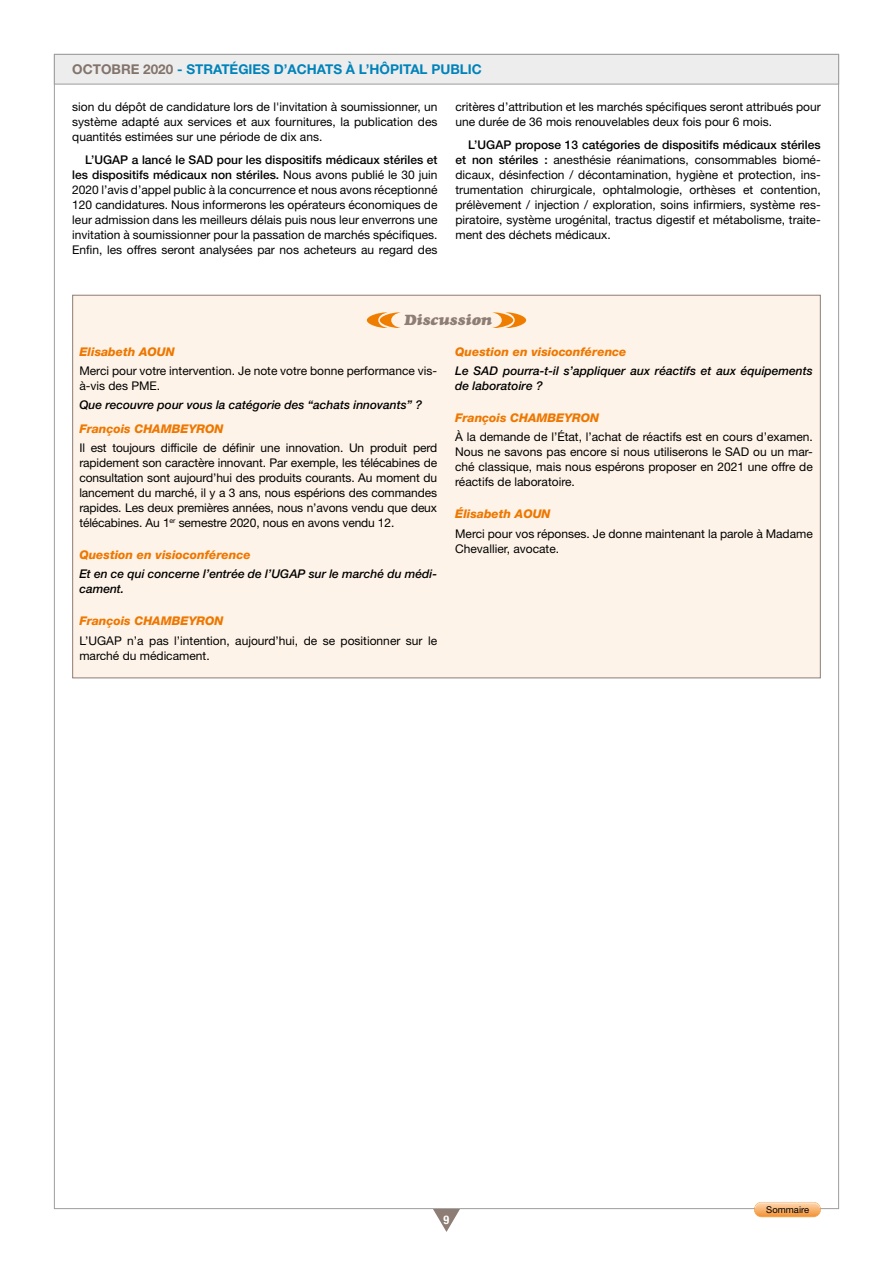
<style>
.page{position:relative;width:893px;height:1263px;background:#fff}
.page>*{position:absolute;margin:0;border:0;box-sizing:border-box;transform-origin:0 0}
.t1{font:italic 15px "Goudy Heavyface";color:#8d7d74}
.t2{font:700 13.5px "Helvetica Neue LT Std";color:#008ec9}
.t3{font:12px/15px "Helvetica Neue LT Std";color:#000;text-align:justify}
.t4{font:italic 500 12px/15px "Helvetica Neue LT Std";color:#000}
.t5{font:italic 800 12px "Helvetica Neue LT Std";color:#ef7d00}
.t6{font:700 condensed 12px "Helvetica Neue";color:#fff}
.t7{font:9.45px "Helvetica Neue LT Std";color:#000}
.s1{color:#8d7d74}
.s2{font-weight:500}
</style>
<div class="page">
<div style="left:54px;top:54px;width:785px;height:30px;background:#ededed;border:1px solid #9d9d9c"></div>
<svg style="left:433px;top:1209px;width:27px;height:23px"></svg>
<svg style="left:754px;top:1202px;width:67px;height:15px"></svg>
<div style="left:72px;top:295px;width:749px;height:383px;background:#fef3e8;border:1px solid #8d7d74"></div>
<svg style="left:367px;top:312px;width:34px;height:16px"></svg>
<svg style="left:492px;top:312px;width:34px;height:16px"></svg>
<p class="t2" style="left:72px;top:61px;width:411px"><span class="s1">OCTOBRE 2020</span> - STRATÉGIES D’ACHATS À L’HÔPITAL PUBLIC</p>
<p class="t3" style="left:72px;top:99px;width:367px">sion du dépôt de candidature lors de l'invitation à soumissionner, un système adapté aux services et aux fournitures, la publication des quantités estimées sur une période de dix ans.</p>
<p class="t3" style="left:72px;top:152px;width:367px;text-indent:13px"><span class="s2">L’UGAP a lancé le SAD pour les dispositifs médicaux stériles et les dispositifs médicaux non stériles.</span> Nous avons publié le 30 juin 2020 l’avis d’appel public à la concurrence et nous avons réceptionné 120 candidatures. Nous informerons les opérateurs économiques de leur admission dans les meilleurs délais puis nous leur enverrons une invitation à soumissionner pour la passation de marchés spécifiques.<br>Enfin, les offres seront analysées par nos acheteurs au regard des</p>
<p class="t3" style="left:455px;top:99px;width:367px">critères d’attribution et les marchés spécifiques seront attribués pour une durée de 36 mois renouvelables deux fois pour 6 mois.</p>
<p class="t3" style="left:455px;top:137px;width:367px;text-indent:13px"><span class="s2">L’UGAP propose 13 catégories de dispositifs médicaux stériles et non stériles :</span> anesthésie réanimations, consommables biomé&shy;dicaux, désinfection / décontamination, hygiène et protection, ins&shy;trumentation chirurgicale, ophtalmologie, orthèses et contention, prélèvement / injection / exploration, soins infirmiers, système res&shy;piratoire, système urogénital, tractus digestif et métabolisme, traite&shy;ment des déchets médicaux.</p>
<p class="t1" style="left:405px;top:310px;width:89px">Discussion</p>
<p class="t5" style="left:79px;top:344px;width:97px">Elisabeth AOUN</p>
<p class="t3" style="left:79px;top:363px;width:359px">Merci pour votre intervention. Je note votre bonne performance vis&shy;à-vis des PME.</p>
<p class="t4" style="left:79px;top:397px;width:344px">Que recouvre pour vous la catégorie des “achats innovants” ?</p>
<p class="t5" style="left:79px;top:421px;width:146px">François CHAMBEYRON</p>
<p class="t3" style="left:79px;top:440px;width:359px">Il est toujours difficile de définir une innovation. Un produit perd rapidement son caractère innovant. Par exemple, les télécabines de consultation sont aujourd’hui des produits courants. Au moment du lancement du marché, il y a 3 ans, nous espérions des commandes rapides. Les deux premières années, nous n’avons vendu que deux télécabines. Au 1<sup>er</sup> semestre 2020, nous en avons vendu 12.</p>
<p class="t5" style="left:79px;top:548px;width:173px">Question en visioconférence</p>
<p class="t4" style="left:79px;top:566px;width:359px">Et en ce qui concerne l’entrée de l’UGAP sur le marché du médi&shy;cament.</p>
<p class="t5" style="left:79px;top:614px;width:146px">François CHAMBEYRON</p>
<p class="t3" style="left:79px;top:633px;width:359px">L’UGAP n’a pas l’intention, aujourd’hui, de se positionner sur le marché du médicament.</p>
<p class="t5" style="left:455px;top:344px;width:173px">Question en visioconférence</p>
<p class="t4" style="left:455px;top:363px;width:359px">Le SAD pourra-t-il s’appliquer aux réactifs et aux équipements de laboratoire ?</p>
<p class="t5" style="left:455px;top:411px;width:146px">François CHAMBEYRON</p>
<p class="t3" style="left:455px;top:429px;width:359px">À la demande de l’État, l’achat de réactifs est en cours d’examen.<br>Nous ne savons pas encore si nous utiliserons le SAD ou un mar&shy;ché classique, mais nous espérons proposer en 2021 une offre de réactifs de laboratoire.</p>
<p class="t5" style="left:455px;top:507px;width:97px">Élisabeth AOUN</p>
<p class="t3" style="left:455px;top:526px;width:359px">Merci pour vos réponses. Je donne maintenant la parole à Madame<br>Chevallier, avocate.</p>
<p class="t7" style="left:766px;top:1204px;width:44px">Sommaire</p>
<p class="t6" style="left:443px;top:1209px;width:7px">9</p>
</div>
